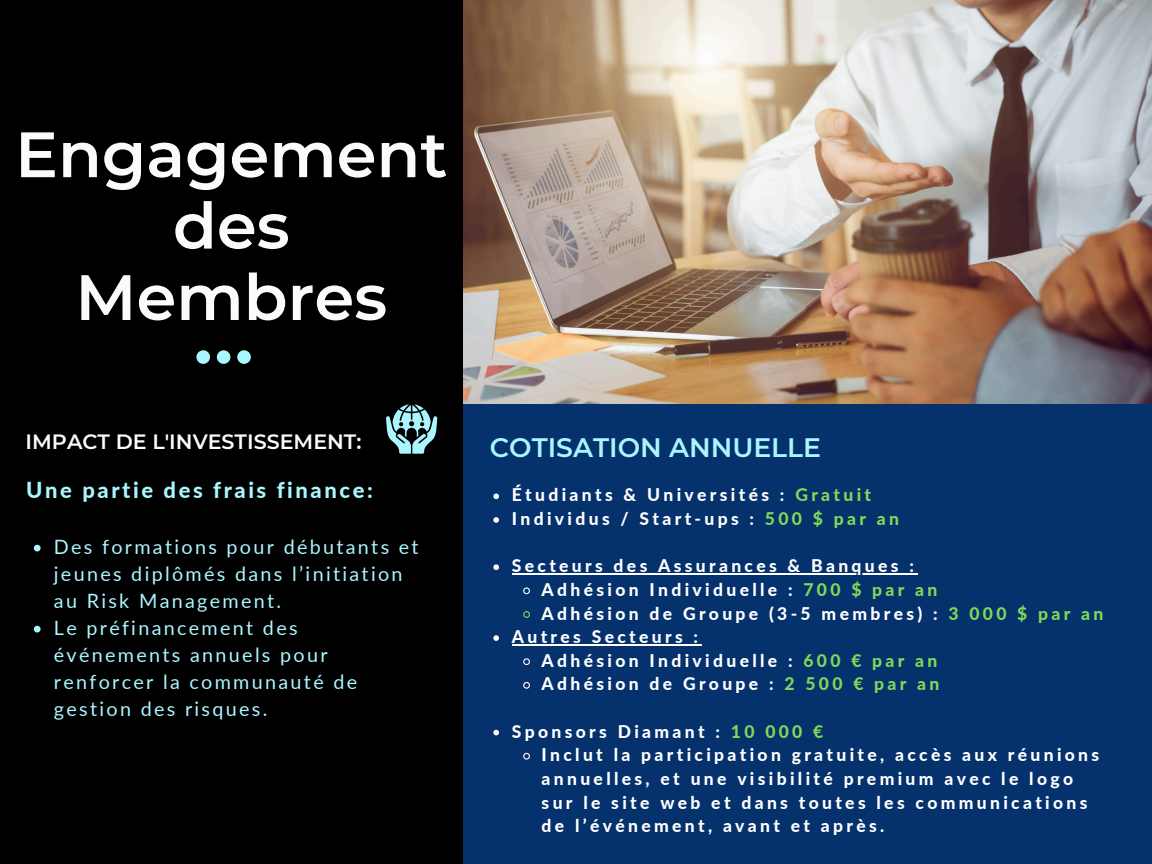
<style>
.page{position:relative;width:1152px;height:864px;background:#05316d}
.page>*{position:absolute;margin:0;border:0;box-sizing:border-box;transform-origin:0 0}
.t1{font:600 64.05px/71.4px "Montserrat";color:#fbfbfb;text-align:center}
.t2{font:600 26.7px "Montserrat";color:#aaf6ff}
.t3{font:800 22.05px "Lato";letter-spacing:.115em;color:#aaf6ff}
.t4{font:600 20.7px "Montserrat";color:#fbfbfb}
.t5{font:19.8px/27px "Lato";letter-spacing:.115em;color:#aaf6ff}
.t6{font:800 17.55px/23.7px "Lato";letter-spacing:.19em;color:#fff}
.s1{color:#7ed957}
</style>
<div class="page">
<img style="left:462px;top:0;width:690px;height:404px">
<div style="left:0;top:0;width:462px;height:864px;background:#000"></div>
<svg style="left:196px;top:350px;width:54px;height:14px"></svg>
<svg style="left:386px;top:404px;width:51px;height:50px"></svg>
<svg style="left:34px;top:545px;width:7px;height:6px"></svg>
<svg style="left:34px;top:626px;width:7px;height:6px"></svg>
<svg style="left:493px;top:494px;width:6px;height:5px"></svg>
<svg style="left:493px;top:517px;width:6px;height:6px"></svg>
<svg style="left:493px;top:564px;width:6px;height:6px"></svg>
<hr style="left:512px;top:573px;width:405px;height:2px;background:#fff">
<svg style="left:523px;top:587px;width:7px;height:8px"></svg>
<svg style="left:523px;top:611px;width:7px;height:7px"></svg>
<svg style="left:493px;top:635px;width:6px;height:6px"></svg>
<hr style="left:512px;top:644px;width:189px;height:1px;background:#fff">
<svg style="left:523px;top:658px;width:7px;height:8px"></svg>
<svg style="left:523px;top:682px;width:7px;height:7px"></svg>
<svg style="left:493px;top:730px;width:6px;height:5px"></svg>
<svg style="left:523px;top:752px;width:7px;height:8px"></svg>
<p class="t1" style="left:15px;top:119px;width:434px">Engagement des<br>Membres</p>
<p class="t4" style="left:26px;top:429px;width:337px">IMPACT DE L'INVESTISSEMENT:</p>
<p class="t2" style="left:490px;top:432px;width:333px">COTISATION ANNUELLE</p>
<p class="t6" style="left:512px;top:483px;width:361px">Étudiants &amp; Universités : <span class="s1">Gratuit</span></p>
<h2 class="t6" style="left:512px;top:506px;width:389px">Individus / Start-ups : <span class="s1">500 $ par an</span></h2>
<p class="t6" style="left:512px;top:554px;width:404px">Secteurs des Assurances &amp; Banques :</p>
<p class="t6" style="left:542px;top:577px;width:397px">Adhésion Individuelle : <span class="s1">700 $ par an</span></p>
<p class="t6" style="left:542px;top:601px;width:563px">Adhésion de Groupe (3-5 membres) : <span class="s1">3 000 $ par an</span></p>
<p class="t6" style="left:512px;top:625px;width:188px">Autres Secteurs :</p>
<p class="t6" style="left:542px;top:648px;width:397px">Adhésion Individuelle : <span class="s1">600 € par an</span></p>
<p class="t6" style="left:542px;top:672px;width:399px">Adhésion de Groupe : <span class="s1">2 500 € par an</span></p>
<p class="t6" style="left:512px;top:719px;width:313px">Sponsors Diamant : <span class="s1">10 000 €</span></p>
<p class="t6" style="left:542px;top:743px;width:559px">Inclut la participation gratuite, accès aux réunions annuelles, et une visibilité premium avec le logo sur le site web et dans toutes les communications de l’événement, avant et après.</p>
<h3 class="t3" style="left:26px;top:476px;width:348px">Une partie des frais finance:</h3>
<p class="t5" style="left:54px;top:533px;width:366px">Des formations pour débutants et jeunes diplômés dans l’initiation au Risk Management.</p>
<h4 class="t5" style="left:54px;top:614px;width:305px">Le préfinancement des événements annuels pour renforcer la communauté de gestion des risques.</h4>
</div>
